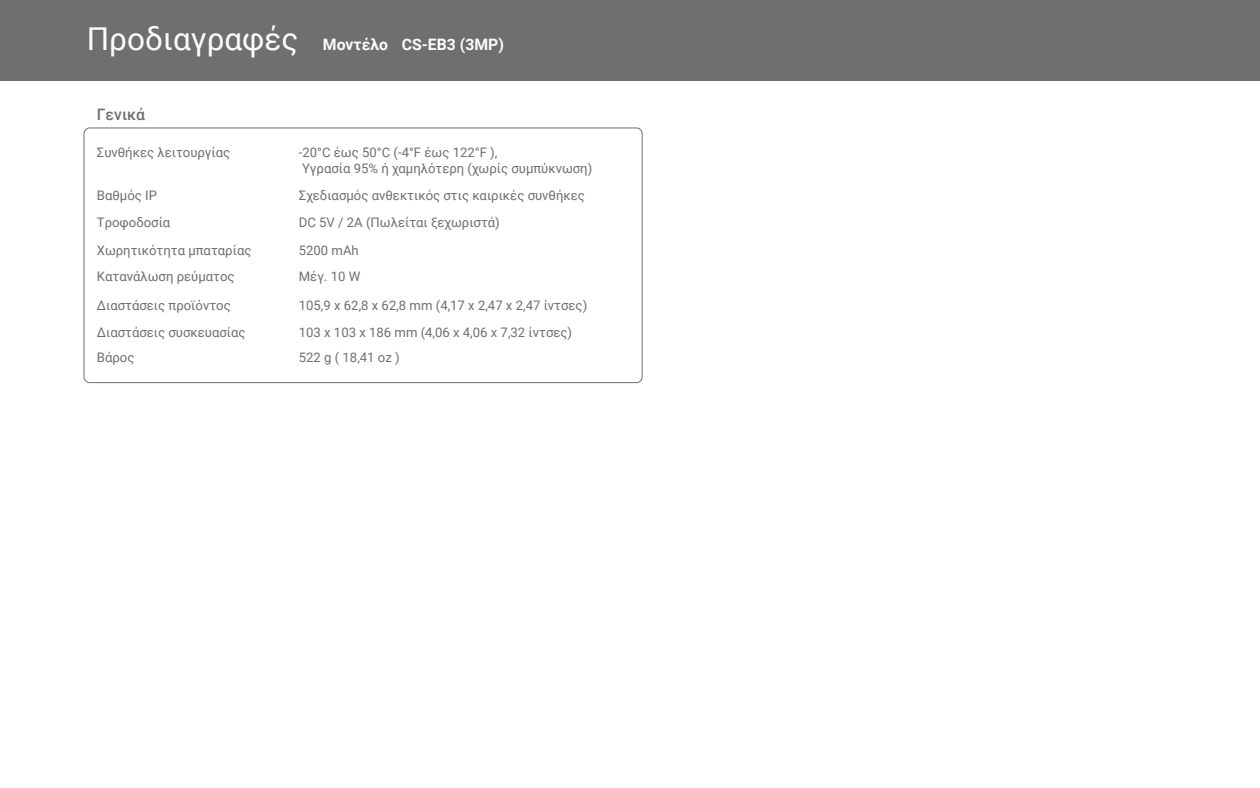
<style>
.page{position:relative;width:1260px;height:788px;background:#fff}
.page>*{position:absolute;margin:0;border:0;box-sizing:border-box;transform-origin:0 0}
.t1{font:700 15.75px "Roboto";color:#fbfcfc}
.t2{font:500 15.75px "Roboto";color:#706f70}
.t3{font:13.12px/15.8px "Roboto";color:#706f70}
.s1{font-weight:400;font-size:31.5px}
</style>
<div class="page">
<div style="left:0;top:0;width:1260px;height:80px;background:#706f70"></div>
<div style="left:84px;top:127px;width:559px;height:256px;border:1px solid #706f70;border-radius:6px"></div>
<p class="t1" style="left:87px;top:33px;width:419px"><span class="s1">Προδιαγραφές</span> Μοντέλο CS-EB3 (3MP)</p>
<p class="t2" style="left:97px;top:103px;width:50px">Γενικά</p>
<p class="t3" style="left:97px;top:144px;width:135px">Συνθήκες λειτουργίας</p>
<p class="t3" style="left:299px;top:144px;width:295px">-20°C έως 50°C (-4°F έως 122°F ),<br>Υγρασία 95% ή χαμηλότερη (χωρίς συμπύκνωση)</p>
<p class="t3" style="left:97px;top:187px;width:62px">Βαθμός IP</p>
<p class="t3" style="left:299px;top:187px;width:288px">Σχεδιασμός ανθεκτικός στις καιρικές συνθήκες</p>
<p class="t3" style="left:97px;top:214px;width:75px">Τροφοδοσία</p>
<p class="t3" style="left:299px;top:214px;width:203px">DC 5V / 2A (Πωλείται ξεχωριστά)</p>
<p class="t3" style="left:97px;top:242px;width:156px">Χωρητικότητα μπαταρίας</p>
<p class="t3" style="left:299px;top:242px;width:62px">5200 mAh</p>
<p class="t3" style="left:97px;top:268px;width:139px">Κατανάλωση ρεύματος</p>
<p class="t3" style="left:299px;top:268px;width:63px">Μέγ. 10 W</p>
<p class="t3" style="left:97px;top:297px;width:135px">∆ιαστάσεις προϊόντος</p>
<p class="t3" style="left:299px;top:297px;width:290px">105,9 x 62,8 x 62,8 mm (4,17 x 2,47 x 2,47 ίντσες)</p>
<p class="t3" style="left:97px;top:348px;width:39px">Βάρος</p>
<p class="t3" style="left:299px;top:348px;width:102px">522 g ( 18,41 oz )</p>
<p class="t3" style="left:97px;top:323px;width:150px">∆ιαστάσεις συσκευασίας</p>
<p class="t3" style="left:299px;top:323px;width:275px">103 x 103 x 186 mm (4,06 x 4,06 x 7,32 ίντσες)</p>
</div>
